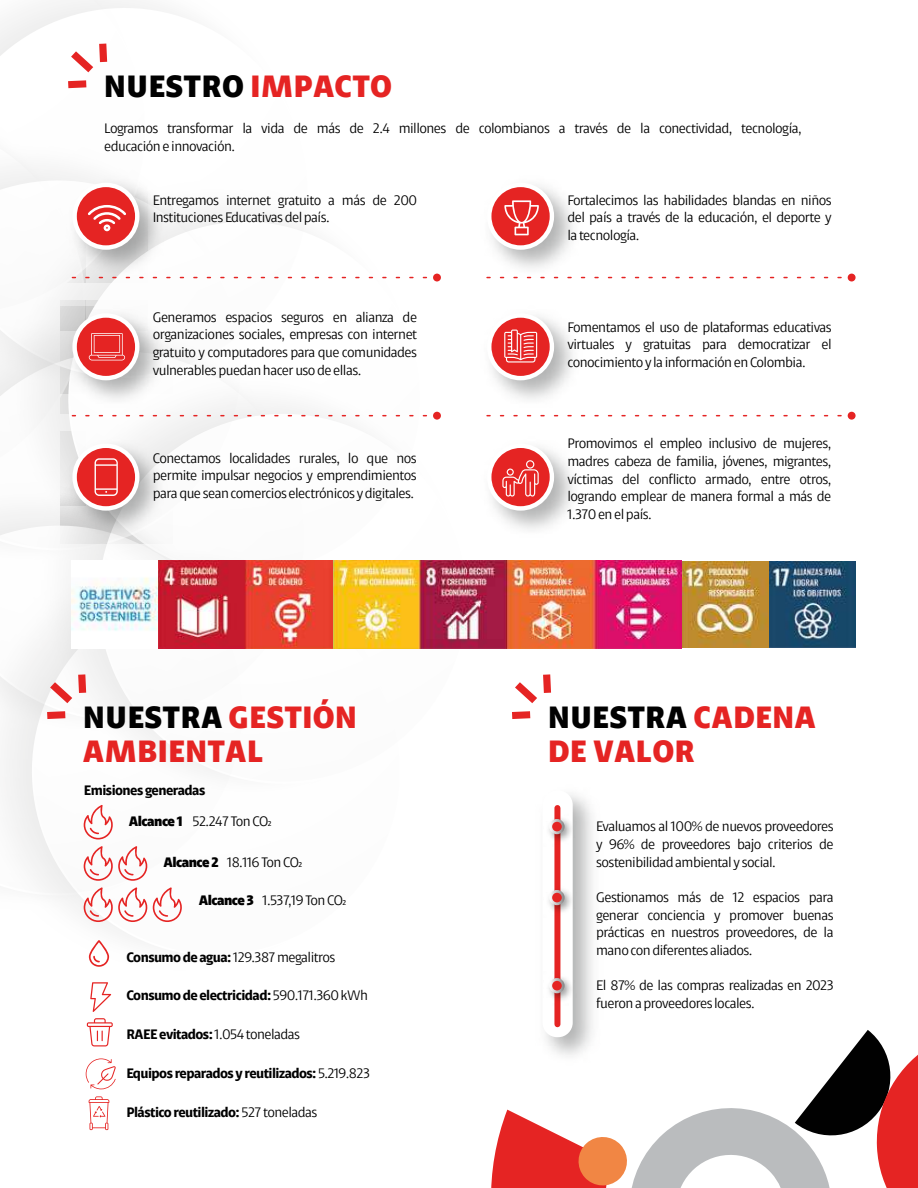
<style>
.page{position:relative;width:918px;height:1188px;background:#fff}
.page>*{position:absolute;margin:0;border:0;box-sizing:border-box;transform-origin:0 0}
.t1{font:900 31.2px/34.3px "AMX";color:#e52423}
.t2{font:900 31.2px "AMX";color:#010101}
.t3{font:13.95px/17.7px "AMX";letter-spacing:-.04em;color:#010101;text-align:justify}
.t4{font:700 13.95px "AMX";letter-spacing:-.04em;color:#010101}
.s1{color:#e52423}
.s2{color:#010101}
.s3{font-weight:900}
.s4{font-weight:700}
.s5{font-weight:400}
</style>
<div class="page">
<svg style="left:10px;top:737px;width:143px;height:221px"></svg>
<svg style="left:77px;top:411px;width:391px;height:388px"></svg>
<svg style="left:306px;top:505px;width:116px;height:56px"></svg>
<svg style="left:0;top:505px;width:306px;height:232px"></svg>
<svg style="left:0;top:505px;width:243px;height:61px"></svg>
<div style="left:433px;top:274px;width:8px;height:7px;background:#e52423;border-radius:50%"></div>
<div style="left:433px;top:412px;width:8px;height:8px;background:#e52423;border-radius:50%"></div>
<img style="left:60px;top:505px;width:113px;height:39px">
<svg style="left:72px;top:444px;width:67px;height:67px"></svg>
<svg style="left:594px;top:277px;width:254px;height:1px"></svg>
<div style="left:848px;top:274px;width:8px;height:7px;background:#e52423;border-radius:50%"></div>
<img style="left:486px;top:185px;width:100px;height:94px">
<div style="left:487px;top:183px;width:67px;height:67px;background:#fff;border-radius:50%"></div>
<div style="left:491px;top:187px;width:59px;height:58px;background:#e52423;border-radius:50%"></div>
<img style="left:490px;top:316px;width:83px;height:84px">
<div style="left:487px;top:313px;width:67px;height:67px;background:#fff;border-radius:50%"></div>
<div style="left:491px;top:318px;width:59px;height:58px;background:#e52423;border-radius:50%"></div>
<svg style="left:487px;top:415px;width:361px;height:1px"></svg>
<div style="left:848px;top:412px;width:8px;height:8px;background:#e52423;border-radius:50%"></div>
<img style="left:490px;top:447px;width:83px;height:82px">
<div style="left:487px;top:444px;width:67px;height:67px;background:#fff;border-radius:50%"></div>
<div style="left:491px;top:448px;width:59px;height:58px;background:#e52423;border-radius:50%"></div>
<svg style="left:512px;top:711px;width:18px;height:8px"></svg>
<svg style="left:515px;top:682px;width:22px;height:21px"></svg>
<svg style="left:543px;top:674px;width:8px;height:19px"></svg>
<svg style="left:47px;top:711px;width:18px;height:8px"></svg>
<svg style="left:50px;top:682px;width:22px;height:21px"></svg>
<svg style="left:78px;top:674px;width:8px;height:19px"></svg>
<img style="left:71px;top:561px;width:785px;height:87px">
<svg style="left:0;top:0;width:437px;height:505px"></svg>
<svg style="left:504px;top:200px;width:35px;height:35px"></svg>
<svg style="left:504px;top:330px;width:33px;height:33px"></svg>
<svg style="left:502px;top:460px;width:37px;height:37px"></svg>
<div style="left:554px;top:808px;width:6px;height:216px;background:#e52423"></div>
<img style="left:549px;top:813px;width:28px;height:34px">
<svg style="left:549px;top:819px;width:16px;height:15px"></svg>
<div style="left:552px;top:822px;width:10px;height:9px;background:#e52423;border-radius:50%"></div>
<img style="left:549px;top:884px;width:28px;height:33px">
<svg style="left:549px;top:890px;width:16px;height:15px"></svg>
<div style="left:552px;top:893px;width:10px;height:9px;background:#e52423;border-radius:50%"></div>
<img style="left:549px;top:972px;width:28px;height:33px">
<svg style="left:549px;top:978px;width:16px;height:15px"></svg>
<div style="left:552px;top:981px;width:10px;height:9px;background:#e52423;border-radius:50%"></div>
<svg style="left:84px;top:805px;width:29px;height:35px"></svg>
<svg style="left:84px;top:846px;width:63px;height:35px"></svg>
<svg style="left:84px;top:887px;width:63px;height:35px"></svg>
<svg style="left:153px;top:887px;width:29px;height:35px"></svg>
<svg style="left:89px;top:940px;width:20px;height:27px"></svg>
<svg style="left:90px;top:982px;width:21px;height:30px"></svg>
<svg style="left:87px;top:1018px;width:26px;height:28px"></svg>
<svg style="left:86px;top:1058px;width:30px;height:31px"></svg>
<svg style="left:89px;top:1096px;width:20px;height:34px"></svg>
<svg style="left:491px;top:1030px;width:427px;height:158px"></svg>
<h1 class="t2" style="left:104px;top:57px;width:290px">NUESTRO <span class="s1">IMPACTO</span></h1>
<p class="t3" style="left:104px;top:117px;width:699px">Logramos transformar la vida de más de 2.4 millones de colombianos a través de la conectividad, tecnología, educación e innovación.</p>
<p class="t3" style="left:153px;top:188px;width:266px">Entregamos internet gratuito a más de 200<br>Instituciones Educativas del país.</p>
<p class="t3" style="left:153px;top:305px;width:266px">Generamos espacios seguros en alianza de organizaciones sociales, empresas con internet gratuito y computadores para que comunidades vulnerables puedan hacer uso de ellas.</p>
<p class="t3" style="left:153px;top:446px;width:266px">Conectamos localidades rurales, lo que nos permite impulsar negocios y emprendimientos para que sean comercios electrónicos y digitales.</p>
<h1 class="t1" style="left:83px;top:694px;width:276px"><span class="s2">NUESTRA</span> GESTIÓN<br>AMBIENTAL</h1>
<p class="t4" style="left:84px;top:777px;width:123px">Emisiones generadas</p>
<p class="t3" style="left:129px;top:810px;width:144px"><span class="s3">Alcance 1</span> 52.247 Ton CO2</p>
<p class="t3" style="left:163px;top:851px;width:140px"><span class="s3">Alcance 2</span> 18.116 Ton CO2</p>
<p class="t3" style="left:199px;top:889px;width:149px"><span class="s3">Alcance 3</span> 1.537,19 Ton CO2</p>
<p class="t3" style="left:126px;top:945px;width:211px"><span class="s4">Consumo de agua:</span> 129.387 megalitros</p>
<p class="t4" style="left:126px;top:982px;width:243px">Consumo de electricidad: <span class="s5">590.171.360 kWh</span></p>
<p class="t3" style="left:126px;top:1023px;width:175px"><span class="s4">RAEE evitados:</span> 1.054 toneladas</p>
<p class="t4" style="left:126px;top:1060px;width:245px">Equipos reparados y reutilizados: <span class="s5">5.219.823</span></p>
<p class="t4" style="left:126px;top:1099px;width:193px">Plástico reutilizado: <span class="s5">527 toneladas</span></p>
<p class="t3" style="left:567px;top:188px;width:266px">Fortalecimos las habilidades blandas en niños del país a través de la educación, el deporte y la tecnología.</p>
<p class="t3" style="left:567px;top:315px;width:266px">Fomentamos el uso de plataformas educativas virtuales y gratuitas para democratizar el conocimiento y la información en Colombia.</p>
<p class="t3" style="left:567px;top:432px;width:266px">Promovimos el empleo inclusivo de mujeres, madres cabeza de familia, jóvenes, migrantes, víctimas del conflicto armado, entre otros, logrando emplear de manera formal a más de 1.370 en el país.</p>
<h1 class="t1" style="left:548px;top:694px;width:270px"><span class="s2">NUESTRA</span> CADENA<br>DE VALOR</h1>
<p class="t3" style="left:596px;top:815px;width:239px">Evaluamos al 100% de nuevos proveedores y 96% de proveedores bajo criterios de sostenibilidad ambiental y social.</p>
<p class="t3" style="left:596px;top:886px;width:239px">Gestionamos más de 12 espacios para generar conciencia y promover buenas prácticas en nuestros proveedores, de la mano con diferentes aliados.</p>
<p class="t3" style="left:596px;top:974px;width:239px">El 87% de las compras realizadas en 2023 fueron a proveedores locales.</p>
</div>
